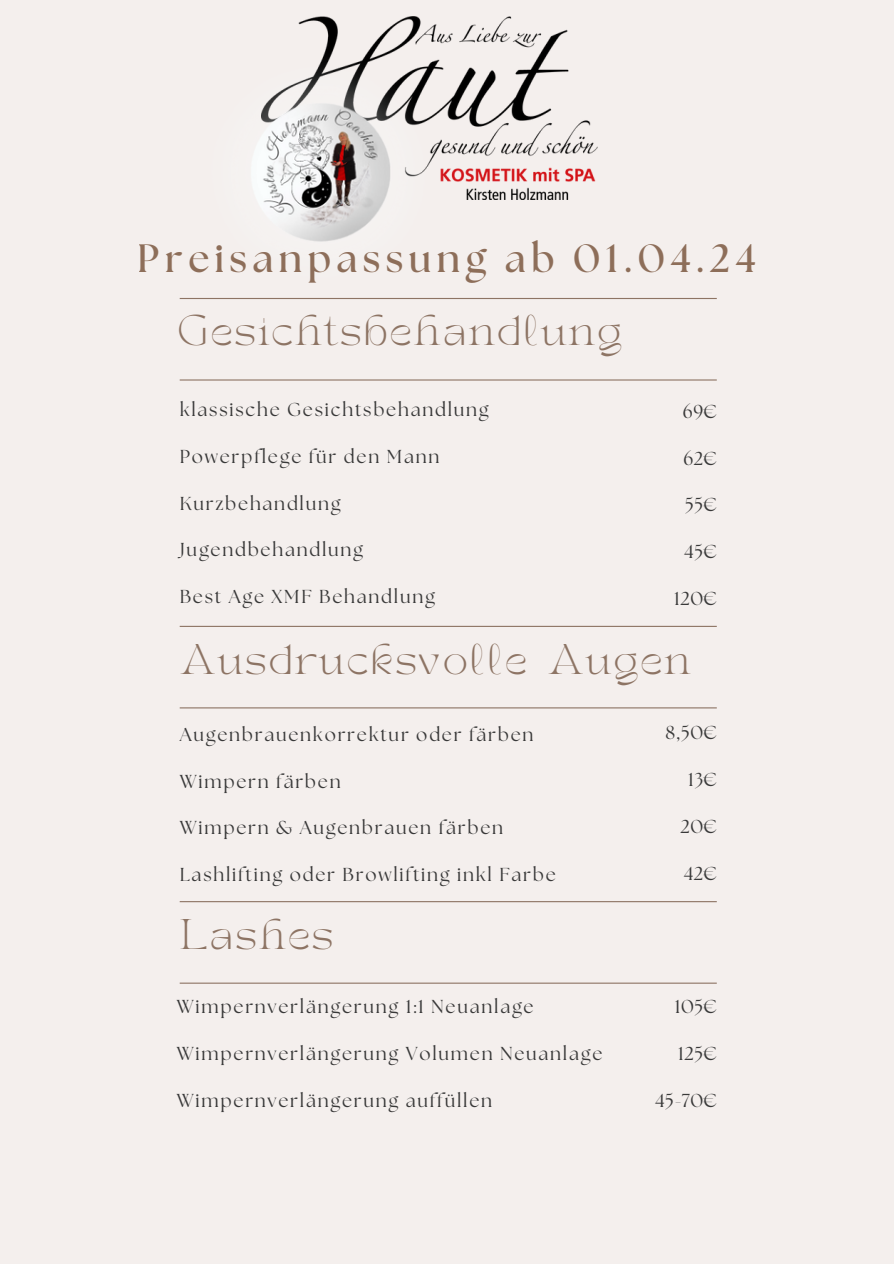
<style>
.page{position:relative;width:894px;height:1264px;background:#fff}
.page>*{position:absolute;margin:0;border:0;box-sizing:border-box;transform-origin:0 0}
.t1{font:700 39.45px "The Seasons";letter-spacing:.135em;color:#744e35}
.t2{font:30px "TANTWINKLE";letter-spacing:.045em;color:#8d7464}
.t3{font:18.75px "The Seasons";letter-spacing:.095em;color:#393939}
</style>
<div class="page">
<div style="left:0;top:0;width:893px;height:1263px;background:#f4efed"></div>
<hr style="left:180px;top:707px;width:536px;height:1px;background:#8d7464">
<hr style="left:180px;top:379px;width:536px;height:1px;background:#8d7464">
<hr style="left:180px;top:982px;width:536px;height:1px;background:#8d7464">
<hr style="left:180px;top:626px;width:536px;height:1px;background:#8d7464">
<hr style="left:180px;top:298px;width:536px;height:1px;background:#8d7464">
<hr style="left:180px;top:901px;width:536px;height:1px;background:#8d7464">
<img style="left:298px;top:17px;width:299px;height:182px">
<img style="left:179px;top:34px;width:323px;height:347px">
<h1 class="t1" style="left:138px;top:241px;width:619px">Preisanpassung ab 01.04.24</h1>
<h2 class="t2" style="left:177px;top:315px;width:447px">Gesichtsbehandlung</h2>
<p class="t3" style="left:180px;top:401px;width:310px">klassische Gesichtsbehandlung</p>
<p class="t3" style="left:180px;top:448px;width:261px">Powerpflege für den Mann</p>
<p class="t3" style="left:180px;top:494px;width:162px">Kurzbehandlung</p>
<p class="t3" style="left:180px;top:541px;width:185px">Jugendbehandlung</p>
<p class="t3" style="left:180px;top:588px;width:257px">Best Age XMF Behandlung</p>
<p class="t3" style="left:682px;top:403px;width:35px">69€</p>
<p class="t3" style="left:683px;top:449px;width:35px">62€</p>
<p class="t3" style="left:685px;top:496px;width:33px">55€</p>
<p class="t3" style="left:684px;top:543px;width:34px">45€</p>
<p class="t3" style="left:674px;top:589px;width:44px">120€</p>
<h1 class="t2" style="left:180px;top:644px;width:512px">Ausdrucksvolle Augen</h1>
<p class="t3" style="left:180px;top:725px;width:355px">Augenbrauenkorrektur oder färben</p>
<p class="t3" style="left:180px;top:772px;width:162px">Wimpern färben</p>
<h2 class="t3" style="left:180px;top:819px;width:325px">Wimpern &amp; Augenbrauen färben</h2>
<p class="t3" style="left:180px;top:866px;width:377px">Lashlifting oder Browlifting inkl Farbe</p>
<p class="t2" style="left:180px;top:918px;width:155px">Lashes</p>
<p class="t3" style="left:177px;top:998px;width:358px">Wimpernverlängerung 1:1 Neuanlage</p>
<p class="t3" style="left:177px;top:1045px;width:427px">Wimpernverlängerung Volumen Neuanlage</p>
<p class="t3" style="left:177px;top:1091px;width:317px">Wimpernverlängerung auffüllen</p>
<p class="t3" style="left:665px;top:724px;width:53px">8,50€</p>
<p class="t3" style="left:688px;top:771px;width:30px">13€</p>
<p class="t3" style="left:680px;top:818px;width:38px">20€</p>
<p class="t3" style="left:683px;top:864px;width:35px">42€</p>
<p class="t3" style="left:674px;top:998px;width:43px">105€</p>
<h2 class="t3" style="left:678px;top:1045px;width:40px">125€</h2>
<p class="t3" style="left:655px;top:1091px;width:63px">45-70€</p>
</div>
